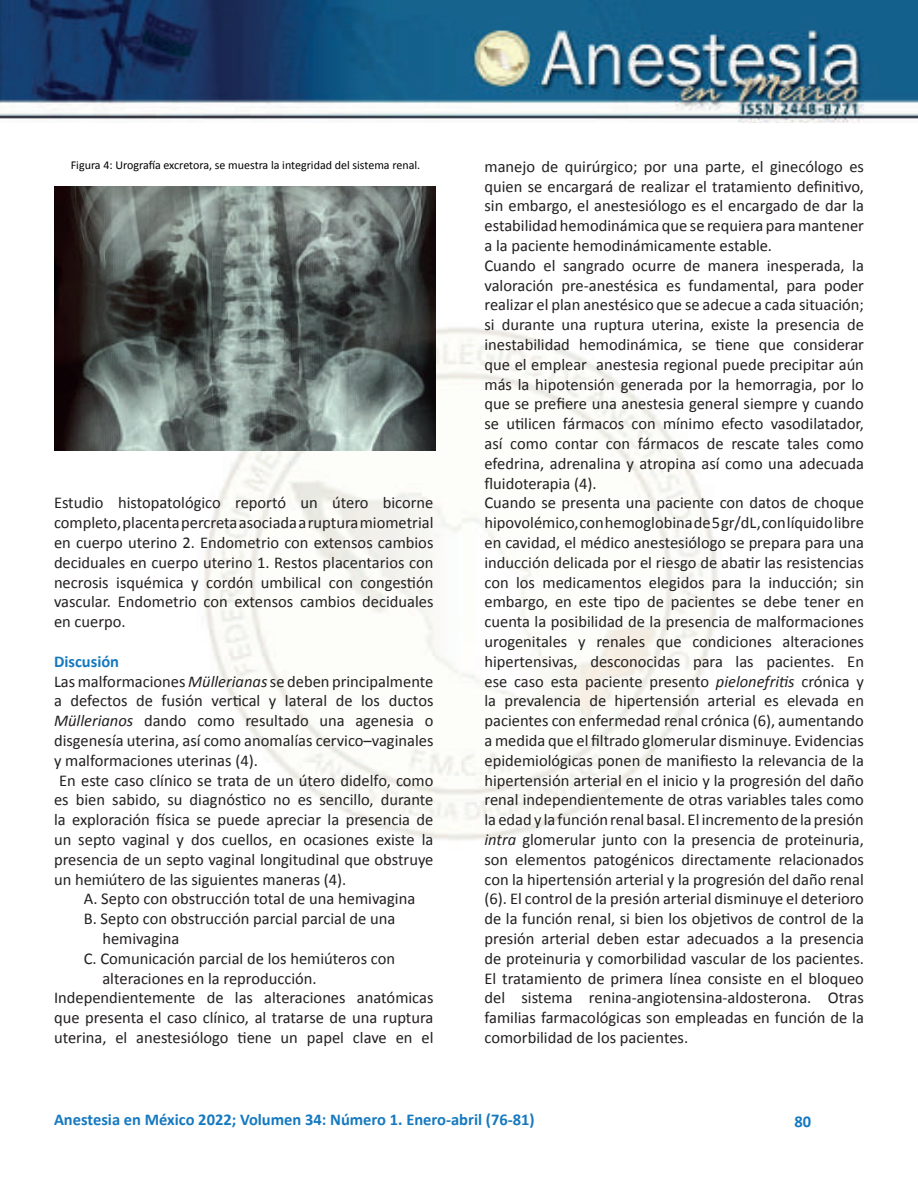
<style>
.page{position:relative;width:918px;height:1188px;background:#fff}
.page>*{position:absolute;margin:0;border:0;box-sizing:border-box;transform-origin:0 0}
.t1{font:16.5px/19.8px "Calibri";color:#231f20;text-align:justify}
.t2{font:700 16.5px "Calibri";color:#1579bf}
.t3{font:12px "Calibri";color:#000}
.s1{font-style:italic}
</style>
<div class="page">
<img style="left:0;top:0;width:918px;height:122px">
<img style="left:197px;top:272px;width:521px;height:569px">
<img style="left:54px;top:186px;width:381px;height:264px">
<p class="t3" style="left:71px;top:157px;width:351px">Figura 4: Urografía excretora, se muestra la integridad del sistema renal.</p>
<p class="t1" style="left:54px;top:492px;width:381px">Estudio histopatológico reportó un útero bicorne completo, placenta percreta asociada a ruptura miometrial en cuerpo uterino 2. Endometrio con extensos cambios deciduales en cuerpo uterino 1. Restos placentarios con necrosis isquémica y cordón umbilical con congestión vascular. Endometrio con extensos cambios deciduales en cuerpo.</p>
<p class="t2" style="left:54px;top:650px;width:67px">Discusión</p>
<p class="t1" style="left:54px;top:671px;width:381px">Las malformaciones <span class="s1">Müllerianas</span> se deben principalmente</p>
<p class="t1" style="left:54px;top:690px;width:381px">a defectos de fusión vertical y lateral de los ductos</p>
<p class="t1" style="left:54px;top:710px;width:381px"><span class="s1">Müllerianos</span> dando como resultado una agenesia o</p>
<p class="t1" style="left:54px;top:730px;width:381px">disgenesía uterina, así como anomalías cervico–vaginales</p>
<p class="t1" style="left:54px;top:750px;width:205px">y malformaciones uterinas (4).</p>
<p class="t1" style="left:59px;top:770px;width:376px">En este caso clínico se trata de un útero didelfo, como</p>
<p class="t1" style="left:54px;top:789px;width:381px">es bien sabido, su diagnóstico no es sencillo, durante</p>
<p class="t1" style="left:54px;top:809px;width:381px">la exploración física se puede apreciar la presencia de</p>
<p class="t1" style="left:54px;top:829px;width:381px">un septo vaginal y dos cuellos, en ocasiones existe la</p>
<p class="t1" style="left:54px;top:849px;width:381px">presencia de un septo vaginal longitudinal que obstruye</p>
<p class="t1" style="left:54px;top:869px;width:294px">un hemiútero de las siguientes maneras (4).</p>
<p class="t1" style="left:84px;top:888px;width:333px">A. Septo con obstrucción total de una hemivagina</p>
<p class="t1" style="left:84px;top:908px;width:313px">B. Septo con obstrucción parcial parcial de una</p>
<p class="t1" style="left:102px;top:928px;width:79px">hemivagina</p>
<p class="t1" style="left:84px;top:948px;width:313px">C. Comunicación parcial de los hemiúteros con</p>
<p class="t1" style="left:102px;top:968px;width:216px">alteraciones en la reproducción.</p>
<p class="t1" style="left:54px;top:987px;width:381px">Independientemente de las alteraciones anatómicas</p>
<p class="t1" style="left:54px;top:1007px;width:381px">que presenta el caso clínico, al tratarse de una ruptura</p>
<p class="t1" style="left:54px;top:1027px;width:381px">uterina, el anestesiólogo tiene un papel clave en el</p>
<p class="t1" style="left:485px;top:156px;width:381px;text-align:left">manejo de quirúrgico; por una parte, el ginecólogo es quien se encargará de realizar el tratamiento definitivo, sin embargo, el anestesiólogo es el encargado de dar la estabilidad hemodinámica que se requiera para mantener a la paciente hemodinámicamente estable.<br>Cuando el sangrado ocurre de manera inesperada, la valoración pre-anestésica es fundamental, para poder realizar el plan anestésico que se adecue a cada situación; si durante una ruptura uterina, existe la presencia de inestabilidad hemodinámica, se tiene que considerar que el emplear anestesia regional puede precipitar aún más la hipotensión generada por la hemorragia, por lo que se prefiere una anestesia general siempre y cuando se utilicen fármacos con mínimo efecto vasodilatador, así como contar con fármacos de rescate tales como efedrina, adrenalina y atropina así como una adecuada fluidoterapia (4).<br>Cuando se presenta una paciente con datos de choque hipovolémico, con hemoglobina de 5 gr/dL, con líquido libre en cavidad, el médico anestesiólogo se prepara para una inducción delicada por el riesgo de abatir las resistencias con los medicamentos elegidos para la inducción; sin embargo, en este tipo de pacientes se debe tener en cuenta la posibilidad de la presencia de malformaciones urogenitales y renales que condiciones alteraciones hipertensivas, desconocidas para las pacientes. En ese caso esta paciente presento <span class="s1">pielonefritis</span> crónica y la prevalencia de hipertensión arterial es elevada en pacientes con enfermedad renal crónica (6), aumentando a medida que el filtrado glomerular disminuye. Evidencias epidemiológicas ponen de manifiesto la relevancia de la hipertensión arterial en el inicio y la progresión del daño renal independientemente de otras variables tales como la edad y la función renal basal. El incremento de la presión <span class="s1">intra</span> glomerular junto con la presencia de proteinuria, son elementos patogénicos directamente relacionados con la hipertensión arterial y la progresión del daño renal (6). El control de la presión arterial disminuye el deterioro de la función renal, si bien los objetivos de control de la presión arterial deben estar adecuados a la presencia de proteinuria y comorbilidad vascular de los pacientes.<br>El tratamiento de primera línea consiste en el bloqueo del sistema renina-angiotensina-aldosterona. Otras familias farmacológicas son empleadas en función de la comorbilidad de los pacientes.</p>
<p class="t2" style="left:54px;top:1108px;width:482px">Anestesia en México 2022; Volumen 34: Número 1. Enero-abril (76-81)</p>
<p class="t2" style="left:795px;top:1110px;width:18px">80</p>
</div>
